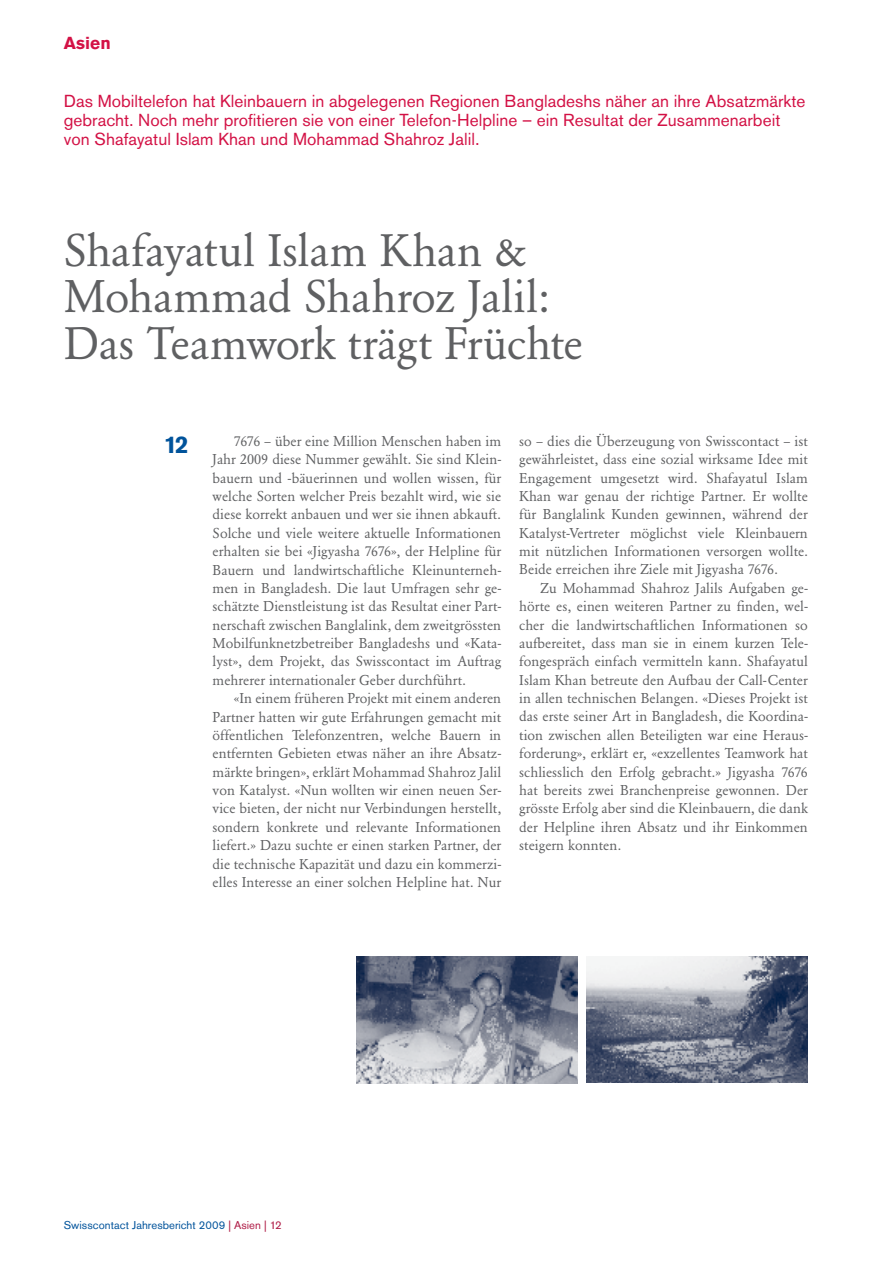
<style>
.page{position:relative;width:893px;height:1263px;background:#fff}
.page>*{position:absolute;margin:0;border:0;box-sizing:border-box;transform-origin:0 0}
.t1{font:45px/46.5px "Garamond BQ";letter-spacing:-.01em;color:#5f6062}
.t2{font:700 24px "Akzidenz Grotesk BQ";color:#00539b}
.t3{font:17.25px/18.8px "Akzidenz Grotesk BQ";color:#d31145}
.t4{font:700 17.25px "Akzidenz Grotesk BQ";letter-spacing:.005em;color:#d31145}
.t5{font:14.1px/18.3px "Garamond BQ";letter-spacing:.005em;color:#5f6062;text-align:justify}
.t6{font:11.25px "Akzidenz Grotesk BQ";letter-spacing:.005em;color:#00539b}
.s1{color:#af1b46}
</style>
<div class="page">
<img style="left:587px;top:957px;width:221px;height:126px">
<img style="left:356px;top:957px;width:221px;height:126px">
<p class="t4" style="left:64px;top:37px;width:49px">Asien</p>
<p class="t3" style="left:64px;top:94px;width:743px">Das Mobiltelefon hat Kleinbauern in abgelegenen Regionen Bangladeshs näher an ihre Absatzmärkte gebracht. Noch mehr profitieren sie von einer Telefon-Helpline – ein Resultat der Zusammenarbeit von Shafayatul Islam Khan und Mohammad Shahroz Jalil.</p>
<h1 class="t1" style="left:64px;top:230px;width:521px">Shafayatul Islam Khan &amp;<br>Mohammad Shahroz Jalil:<br>Das Teamwork trägt Früchte</h1>
<h2 class="t2" style="left:164px;top:436px;width:26px">12</h2>
<p class="t5" style="left:213px;top:433px;width:290px;text-indent:21px">7676 – über eine Million Menschen haben im Jahr 2009 diese Nummer gewählt. Sie sind Klein&shy;bauern und -bäuerinnen und wollen wissen, für welche Sorten welcher Preis bezahlt wird, wie sie diese korrekt anbauen und wer sie ihnen abkauft.<br>Solche und viele weitere aktuelle Informationen erhalten sie bei «Jigyasha 7676», der Helpline für Bauern und landwirtschaftliche Kleinunterneh&shy;men in Bangladesh. Die laut Umfragen sehr ge&shy;schätzte Dienstleistung ist das Resultat einer Part&shy;nerschaft zwischen Banglalink, dem zweitgrössten Mobilfunknetzbetreiber Bangladeshs und «Kata&shy;lyst», dem Projekt, das Swisscontact im Auftrag mehrerer internationaler Geber durchführt.</p>
<p class="t5" style="left:213px;top:690px;width:290px;text-indent:21px">«In einem früheren Projekt mit einem anderen Partner hatten wir gute Erfahrungen gemacht mit öffentlichen Telefonzentren, welche Bauern in entfernten Gebieten etwas näher an ihre Absatz&shy;märkte bringen», erklärt Mohammad Shahroz Jalil von Katalyst. «Nun wollten wir einen neuen Ser&shy;vice bieten, der nicht nur Verbindungen herstellt, sondern konkrete und relevante Informationen liefert.» Dazu suchte er einen starken Partner, der die technische Kapazität und dazu ein kommerzi&shy;elles Interesse an einer solchen Helpline hat. Nur</p>
<p class="t5" style="left:519px;top:433px;width:290px">so – dies die Überzeugung von Swisscontact – ist gewährleistet, dass eine sozial wirksame Idee mit Engagement umgesetzt wird. Shafayatul Islam Khan war genau der richtige Partner. Er wollte für Banglalink Kunden gewinnen, während der Katalyst-Vertreter möglichst viele Kleinbauern mit nützlichen Informationen versorgen wollte.<br>Beide erreichen ihre Ziele mit Jigyasha 7676.</p>
<p class="t5" style="left:519px;top:580px;width:290px;text-indent:21px">Zu Mohammad Shahroz Jalils Aufgaben ge&shy;hörte es, einen weiteren Partner zu finden, wel&shy;cher die landwirtschaftlichen Informationen so aufbereitet, dass man sie in einem kurzen Tele&shy;fongespräch einfach vermitteln kann. Shafayatul Islam Khan betreute den Aufbau der Call-Center in allen technischen Belangen. «Dieses Projekt ist das erste seiner Art in Bangladesh, die Koordina&shy;tion zwischen allen Beteiligten war eine Heraus&shy;forderung», erklärt er, «exzellentes Teamwork hat schliesslich den Erfolg gebracht.» Jigyasha 7676 hat bereits zwei Branchenpreise gewonnen. Der grösste Erfolg aber sind die Kleinbauern, die dank der Helpline ihren Absatz und ihr Einkommen steigern konnten.</p>
<p class="t6" style="left:64px;top:1221px;width:220px">Swisscontact Jahresbericht 2009 <span class="s1">| Asien | 12</span></p>
</div>
